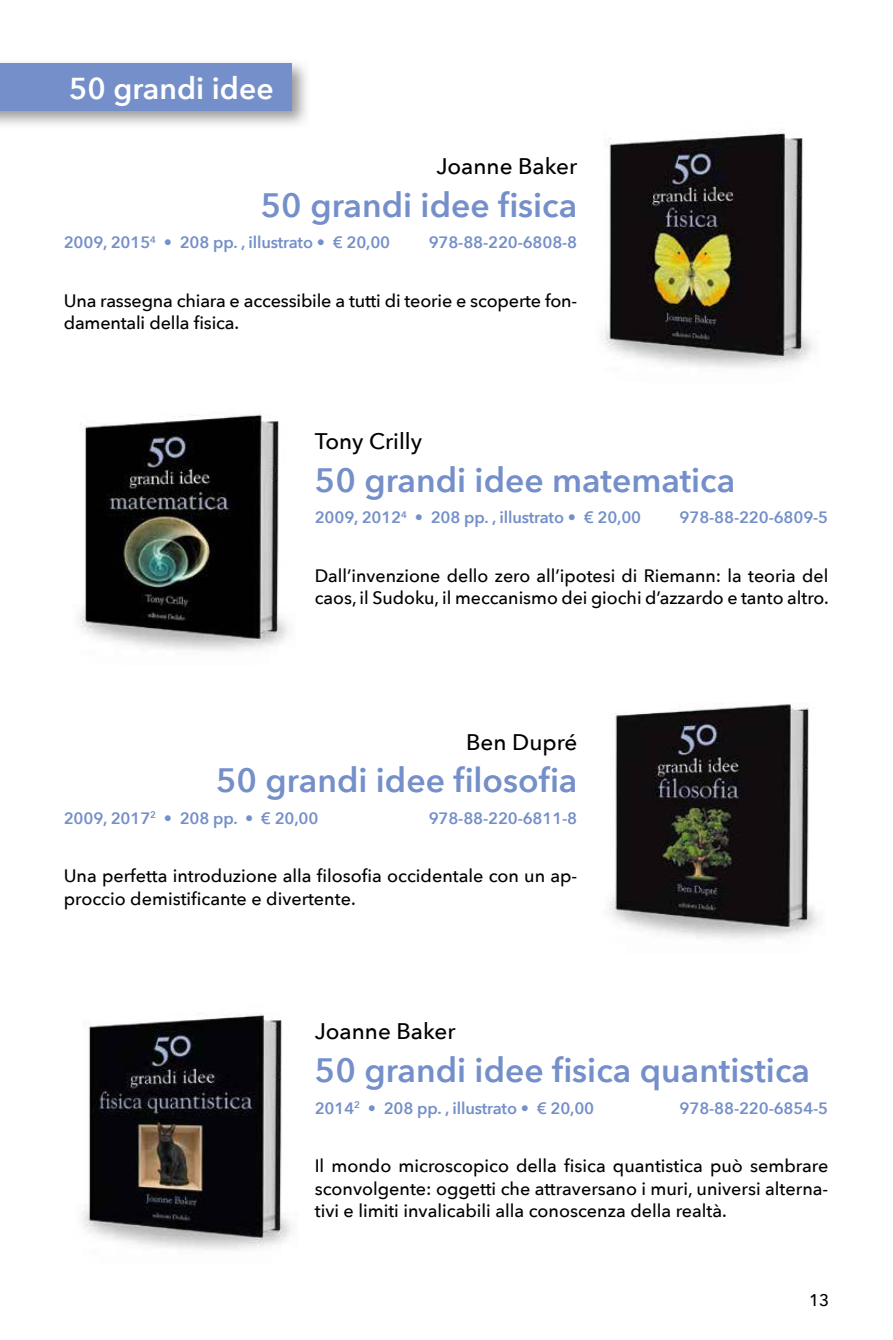
<style>
.page{position:relative;width:893px;height:1340px;background:#fff}
.page>*{position:absolute;margin:0;border:0;box-sizing:border-box;transform-origin:0 0}
.t1{font:600 33.75px "Avenir Next";color:#748fc9}
.t2{font:600 30.15px "Avenir Next";color:#fff}
.t3{font:500 22.5px "Avenir Next";color:#000}
.t4{font:500 18px/22.5px "Avenir Next";color:#000}
.t5{font:500 16.88px "Avenir Next";color:#000}
.t6{font:600 16.43px "Avenir Next";letter-spacing:-.01em;color:#748fc9}
</style>
<div class="page">
<img style="left:82px;top:1014px;width:210px;height:236px">
<img style="left:609px;top:704px;width:210px;height:235px">
<div style="left:0;top:64px;width:292px;height:47px;background:#748fc9"></div>
<img style="left:603px;top:133px;width:210px;height:235px">
<img style="left:79px;top:414px;width:210px;height:237px">
<h2 class="t2" style="left:69px;top:63px;width:206px">50 grandi idee</h2>
<p class="t3" style="left:436px;top:147px;width:142px">Joanne Baker</p>
<h1 class="t1" style="left:261px;top:176px;width:318px">50 grandi idee fisica</h1>
<p class="t6" style="left:64px;top:228px;width:328px">2009, 2015<sup>4</sup> • 208 pp. , illustrato • € 20,00</p>
<p class="t6" style="left:429px;top:228px;width:150px">978-88-220-6808-8</p>
<p class="t4" style="left:64px;top:288px;width:515px">Una rassegna chiara e accessibile a tutti di teorie e scoperte fon&shy;damentali della fisica.</p>
<p class="t3" style="left:315px;top:422px;width:109px">Tony Crilly</p>
<h1 class="t1" style="left:315px;top:451px;width:422px">50 grandi idee matematica</h1>
<p class="t6" style="left:315px;top:503px;width:328px">2009, 2012<sup>4</sup> • 208 pp. , illustrato • € 20,00</p>
<p class="t6" style="left:680px;top:503px;width:150px">978-88-220-6809-5</p>
<p class="t4" style="left:315px;top:564px;width:515px">Dall’invenzione dello zero all’ipotesi di Riemann: la teoria del caos, il Sudoku, il meccanismo dei giochi d’azzardo e tanto altro.</p>
<p class="t3" style="left:466px;top:722px;width:113px">Ben Dupré</p>
<h1 class="t1" style="left:216px;top:751px;width:363px">50 grandi idee filosofia</h1>
<p class="t6" style="left:64px;top:804px;width:256px">2009, 2017<sup>2</sup> • 208 pp. • € 20,00</p>
<p class="t6" style="left:429px;top:804px;width:150px">978-88-220-6811-8</p>
<p class="t4" style="left:64px;top:864px;width:515px">Una perfetta introduzione alla filosofia occidentale con un ap&shy;proccio demistificante e divertente.</p>
<p class="t3" style="left:315px;top:1012px;width:142px">Joanne Baker</p>
<h1 class="t1" style="left:315px;top:1041px;width:497px">50 grandi idee fisica quantistica</h1>
<p class="t6" style="left:315px;top:1093px;width:281px">2014<sup>2</sup> • 208 pp. , illustrato • € 20,00</p>
<p class="t6" style="left:680px;top:1093px;width:150px">978-88-220-6854-5</p>
<p class="t4" style="left:315px;top:1153px;width:515px;text-align:justify">Il mondo microscopico della fisica quantistica può sembrare sconvolgente: oggetti che attraversano i muri, universi alterna&shy;tivi e limiti invalicabili alla conoscenza della realtà.</p>
<p class="t5" style="left:809px;top:1285px;width:22px">13</p>
</div>
